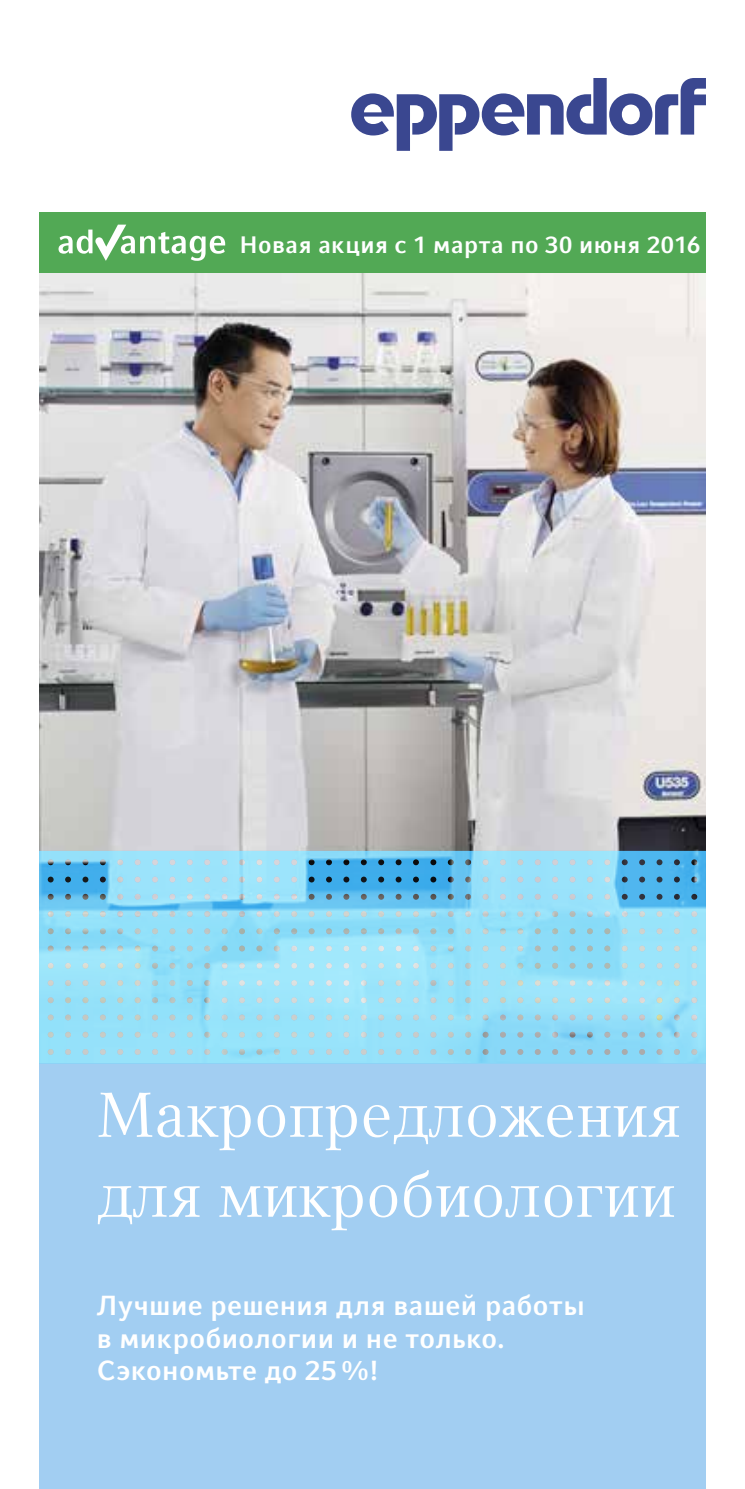
<style>
.page{position:relative;width:745px;height:1489px;background:#fff}
.page>*{position:absolute;margin:0;border:0;box-sizing:border-box;transform-origin:0 0}
.t1{font:62.5px/80px "Compatil Textfor Eppendorf";color:#fff}
.t2{font:700 27.5px/32.5px "Compatil Factfor Eppendorf";letter-spacing:.015em;color:#fff}
.t3{font:700 23.75px "Compatil Factfor Eppendorf";letter-spacing:.025em;color:#fff}
</style>
<div class="page">
<img style="left:39px;top:273px;width:666px;height:577px">
<div style="left:39px;top:1063px;width:666px;height:425px;background:#a2cef2"></div>
<svg style="left:39px;top:850px;width:666px;height:213px;background:#93d5ed"></svg>
<svg style="left:351px;top:78px;width:354px;height:73px"></svg>
<div style="left:39px;top:213px;width:666px;height:60px;background:#52a955"></div>
<svg style="left:58px;top:225px;width:167px;height:36px"></svg>
<p class="t3" style="left:239px;top:231px;width:462px">Новая акция с 1 марта по 30 июня 2016</p>
<h1 class="t1" style="left:97px;top:1075px;width:585px">Макропредложения для микробиологии</h1>
<p class="t2" style="left:97px;top:1289px;width:489px">Лучшие решения для вашей работы в микробиологии и не только.<br>Сэкономьте до 25 %!</p>
</div>
